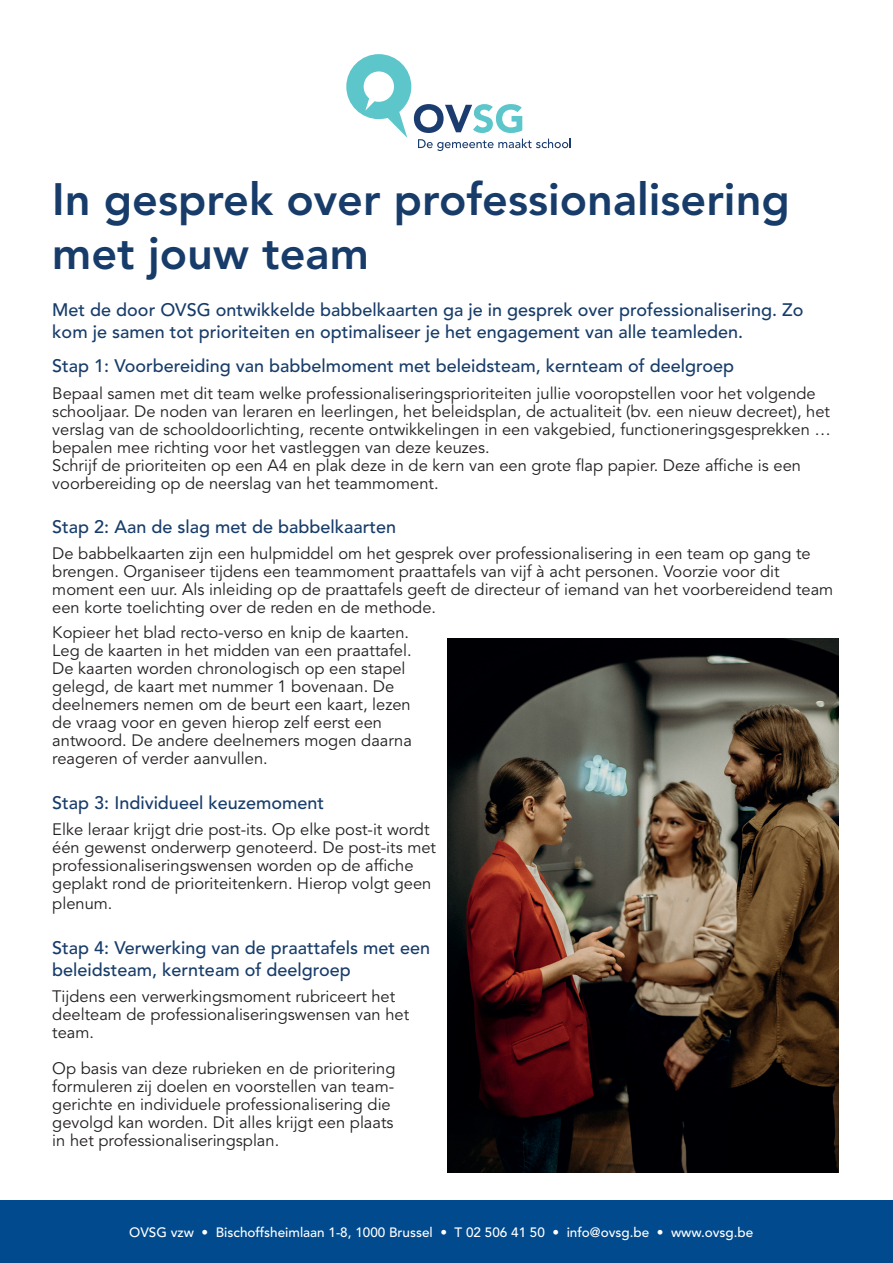
<style>
.page{position:relative;width:893px;height:1263px;background:#fff}
.page>*{position:absolute;margin:0;border:0;box-sizing:border-box;transform-origin:0 0}
.t1{font:800 45px/54px "Avenir LT Std";color:#173c6a}
.t2{font:500 18px/21.6px "Avenir LT Std";color:#173c6a}
.t3{font:16.5px/18px "Avenir LT Std";color:#231f20}
.t4{font:500 16.5px "Avenir LT Std";color:#fff}
.t5{font:500 13.5px "Avenir LT Std";color:#fff}
</style>
<div class="page">
<img style="left:448px;top:638px;width:391px;height:534px">
<div style="left:0;top:1201px;width:893px;height:62px;background:#004a8d"></div>
<svg style="left:346px;top:54px;width:225px;height:97px"></svg>
<h1 class="t1" style="left:52px;top:172px;width:739px">In gesprek over professionalisering met jouw team</h1>
<p class="t2" style="left:52px;top:300px;width:753px">Met de door OVSG ontwikkelde babbelkaarten ga je in gesprek over professionalisering. Zo kom je samen tot prioriteiten en optimaliseer je het engagement van alle teamleden.</p>
<p class="t2" style="left:52px;top:356px;width:683px">Stap 1: Voorbereiding van babbelmoment met beleidsteam, kernteam of deelgroep</p>
<p class="t3" style="left:52px;top:385px;width:780px">Bepaal samen met dit team welke professionaliseringsprioriteiten jullie vooropstellen voor het volgende schooljaar. De noden van leraren en leerlingen, het beleidsplan, de actualiteit (bv. een nieuw decreet), het verslag van de schooldoorlichting, recente ontwikkelingen in een vakgebied, functioneringsgesprekken … bepalen mee richting voor het vastleggen van deze keuzes.<br>Schrijf de prioriteiten op een A4 en plak deze in de kern van een grote flap papier. Deze affiche is een voorbereiding op de neerslag van het teammoment.</p>
<p class="t2" style="left:52px;top:516px;width:345px">Stap 2: Aan de slag met de babbelkaarten</p>
<p class="t3" style="left:52px;top:545px;width:782px">De babbelkaarten zijn een hulpmiddel om het gesprek over professionalisering in een team op gang te brengen. Organiseer tijdens een teammoment praattafels van vijf à acht personen. Voorzie voor dit moment een uur. Als inleiding op de praattafels geeft de directeur of iemand van het voorbereidend team een korte toelichting over de reden en de methode.</p>
<p class="t3" style="left:52px;top:623px;width:361px">Kopieer het blad recto-verso en knip de kaarten.<br>Leg de kaarten in het midden van een praattafel.<br>De kaarten worden chronologisch op een stapel gelegd, de kaart met nummer 1 bovenaan. De deelnemers nemen om de beurt een kaart, lezen de vraag voor en geven hierop zelf eerst een antwoord. De andere deelnemers mogen daarna reageren of verder aanvullen.</p>
<p class="t2" style="left:52px;top:792px;width:273px">Stap 3: Individueel keuzemoment</p>
<p class="t3" style="left:52px;top:821px;width:385px">Elke leraar krijgt drie post-its. Op elke post-it wordt één gewenst onderwerp genoteerd. De post-its met professionaliseringswensen worden op de affiche geplakt rond de prioriteitenkern. Hierop volgt geen</p>
<p class="t3" style="left:52px;top:895px;width:62px">plenum.</p>
<p class="t2" style="left:52px;top:938px;width:379px">Stap 4: Verwerking van de praattafels met een beleidsteam, kernteam of deelgroep</p>
<p class="t3" style="left:52px;top:988px;width:358px">Tijdens een verwerkingsmoment rubriceert het deelteam de professionaliseringswensen van het team.</p>
<p class="t3" style="left:52px;top:1060px;width:345px">Op basis van deze rubrieken en de prioritering formuleren zij doelen en voorstellen van team&shy;gerichte en individuele professionalisering die gevolgd kan worden. Dit alles krijgt een plaats in het professionaliseringsplan.</p>
<p class="t4" style="left:170px;top:1222px;width:598px">De gemeente maakt school • www.ovsg.be • T 02 506 41 50 • info@ovsg.be</p>
<p class="t5" style="left:129px;top:1225px;width:626px">OVSG vzw • Bischoffsheimlaan 1-8, 1000 Brussel • T 02 506 41 50 • info@ovsg.be • www.ovsg.be</p>
</div>
